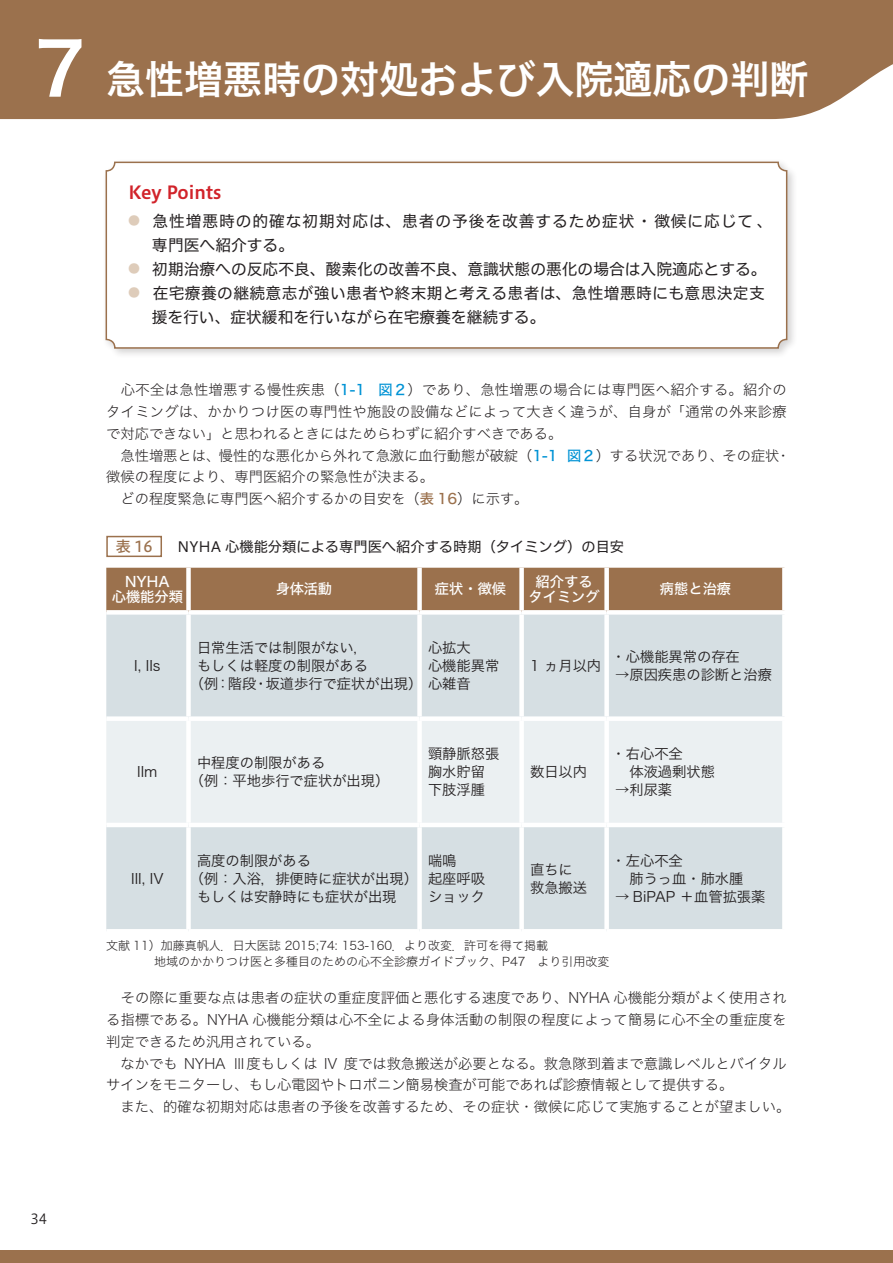
<style>
.page{position:relative;width:893px;height:1263px;background:#fff}
.page>*{position:absolute;margin:0;border:0;box-sizing:border-box;transform-origin:0 0}
.t1{font:39px "Hiragino UD Sans F Std W6";color:#fff}
.t2{font:18px "Hiragino UD Sans F Std W6";color:#d1232a}
.t3{font:15.75px/24px "Hiragino UD Sans F Std W4";letter-spacing:.025em;color:#231f20}
.t4{font:15.75px/24px "Hiragino UD Sans F Std W4";letter-spacing:.06em;color:#231f20}
.t5{font:15.75px "Hiragino UD Sans F Std W4";color:#231f20}
.t6{font:15px "Hiragino UD Sans F Std W5";color:#9b714d}
.t7{font:14.25px/21.8px "Hira Kaku Pro N W2";color:#231f20}
.t8{font:14.25px/18px "Hira Kaku Pro N W3";color:#231f20}
.t9{font:14.25px "Hiragino UD Sans F Std W4";color:#231f20}
.t10{font:14.25px/15px "Hira Kaku Pro N W5";color:#fff;text-align:center}
.t11{font:13.8px "Hiragino UD Sans F Std W3";color:#231f20}
.t12{font:12px/16.5px "Hira Kaku Pro N W2";color:#231f20}
.s1{font-family:"Hira Kaku Pro N W6";font-size:72px}
.s2{font-size:12px;color:#deccba}
.s3{font-family:"Hira Kaku Pro N W5";color:#0093d5}
.s4{font-family:"Hira Kaku Pro N W5";color:#9b714d}
</style>
<div class="page">
<div style="left:0;top:1250px;width:893px;height:13px;background:#9b714d"></div>
<svg style="left:0;top:119px;width:773px;height:1px"></svg>
<div style="left:0;top:0;width:893px;height:119px;background:#9b714d"></div>
<div style="left:101px;top:157px;width:697px;height:202px;background:#231f20;opacity:.2"></div>
<div style="left:106px;top:162px;width:681px;height:186px;background:#fff;border-radius:9px"></div>
<div style="left:106px;top:162px;width:681px;height:187px;border:2px solid #9b714d;border-radius:9px"></div>
<div style="left:106px;top:536px;width:56px;height:21px;border:2px solid #9b714d"></div>
<div style="left:106px;top:568px;width:676px;height:42px;background:#9b714d"></div>
<div style="left:106px;top:615px;width:676px;height:314px;background:#d6dfe3"></div>
<div style="left:106px;top:721px;width:676px;height:102px;background:#ebf0f2"></div>
<div style="left:186px;top:615px;width:5px;height:101px;background:#fff"></div>
<div style="left:106px;top:716px;width:83px;height:5px;background:#fff"></div>
<div style="left:189px;top:716px;width:231px;height:5px;background:#fff"></div>
<div style="left:186px;top:721px;width:5px;height:102px;background:#fff"></div>
<div style="left:420px;top:716px;width:102px;height:5px;background:#fff"></div>
<div style="left:522px;top:716px;width:85px;height:5px;background:#fff"></div>
<div style="left:607px;top:716px;width:180px;height:5px;background:#fff"></div>
<hr style="left:106px;top:823px;width:83px;height:4px;background:#fff">
<hr style="left:189px;top:823px;width:231px;height:4px;background:#fff">
<div style="left:186px;top:827px;width:5px;height:102px;background:#fff"></div>
<hr style="left:420px;top:823px;width:102px;height:4px;background:#fff">
<hr style="left:522px;top:823px;width:85px;height:4px;background:#fff">
<hr style="left:607px;top:823px;width:180px;height:4px;background:#fff">
<div style="left:186px;top:568px;width:5px;height:42px;background:#fff"></div>
<div style="left:417px;top:568px;width:5px;height:42px;background:#fff"></div>
<div style="left:519px;top:568px;width:5px;height:42px;background:#fff"></div>
<div style="left:604px;top:568px;width:5px;height:42px;background:#fff"></div>
<div style="left:417px;top:615px;width:5px;height:101px;background:#fff"></div>
<div style="left:519px;top:615px;width:5px;height:101px;background:#fff"></div>
<div style="left:604px;top:615px;width:5px;height:101px;background:#fff"></div>
<div style="left:417px;top:721px;width:5px;height:102px;background:#fff"></div>
<div style="left:519px;top:721px;width:5px;height:102px;background:#fff"></div>
<div style="left:604px;top:721px;width:5px;height:102px;background:#fff"></div>
<div style="left:417px;top:827px;width:5px;height:102px;background:#fff"></div>
<div style="left:519px;top:827px;width:5px;height:102px;background:#fff"></div>
<div style="left:604px;top:827px;width:5px;height:102px;background:#fff"></div>
<h1 class="t1" style="left:24px;top:49px;width:786px"><span class="s1">７</span>急性増悪時の対処および入院適応の判断</h1>
<p class="t2" style="left:128px;top:178px;width:95px">Key Points</p>
<p class="t4" style="left:152px;top:208px;width:622px;text-indent:-23px"><span class="s2">●</span> 急性増悪時の的確な初期対応は、患者の予後を改善するため症状・徴候に応じて、専門医へ紹介する。</p>
<p class="t5" style="left:128px;top:257px;width:640px"><span class="s2">●</span> 初期治療への反応不良、酸素化の改善不良、意識状態の悪化の場合は入院適応とする。</p>
<p class="t3" style="left:152px;top:280px;width:615px;text-indent:-23px"><span class="s2">●</span> 在宅療養の継続意志が強い患者や終末期と考える患者は、急性増悪時にも意思決定支援を行い、症状緩和を行いながら在宅療養を継続する。</p>
<p class="t7" style="left:106px;top:378px;width:685px">　心不全は急性増悪する慢性疾患（<span class="s3">1-1 図２</span>）であり、急性増悪の場合には専門医へ紹介する。紹介のタイミングは、かかりつけ医の専門性や施設の設備などによって大きく違うが、自身が「通常の外来診療で対応できない」と思われるときにはためらわずに紹介すべきである。<br>　急性増悪とは、慢性的な悪化から外れて急激に血行動態が破綻（<span class="s3">1-1 図２</span>）する状況であり、その症状・徴候の程度により、専門医紹介の緊急性が決まる。<br>　どの程度緊急に専門医へ紹介するかの目安を（<span class="s4">表 16</span>）に示す。</p>
<p class="t6" style="left:116px;top:535px;width:38px">表 16</p>
<p class="t9" style="left:178px;top:536px;width:448px">NYHA 心機能分類による専門医へ紹介する時期（タイミング）の目安</p>
<p class="t10" style="left:112px;top:573px;width:73px">NYHA<br>心機能分類</p>
<p class="t10" style="left:276px;top:581px;width:58px">身体活動</p>
<p class="t10" style="left:435px;top:581px;width:73px">症状・徴候</p>
<p class="t10" style="left:528px;top:573px;width:73px">紹介するタイミング</p>
<p class="t10" style="left:660px;top:581px;width:73px">病態と治療</p>
<p class="t8" style="left:134px;top:656px;width:28px">I, IIs</p>
<p class="t8" style="left:428px;top:638px;width:73px">心拡大<br>心機能異常</p>
<p class="t8" style="left:197px;top:638px;width:172px">日常生活では制限がない，</p>
<p class="t8" style="left:197px;top:656px;width:172px">もしくは軽度の制限がある</p>
<p class="t8" style="left:190px;top:674px;width:282px">（例：階段・坂道歩行で症状が出現）心雑音</p>
<p class="t8" style="left:137px;top:762px;width:22px">IIm</p>
<p class="t8" style="left:190px;top:753px;width:201px;text-indent:7px">中程度の制限がある<br>（例：平地歩行で症状が出現）</p>
<p class="t8" style="left:428px;top:744px;width:73px">頸静脈怒張胸水貯留下肢浮腫</p>
<p class="t8" style="left:530px;top:656px;width:73px">1 ヵ月以内</p>
<p class="t8" style="left:612px;top:647px;width:130px">・心機能異常の存在</p>
<p class="t8" style="left:615px;top:664px;width:158px">→原因疾患の診断と治療</p>
<p class="t8" style="left:530px;top:762px;width:58px">数日以内</p>
<p class="t8" style="left:612px;top:744px;width:105px">・右心不全<br>　体液過剰状態</p>
<p class="t8" style="left:615px;top:780px;width:58px">→利尿薬</p>
<p class="t8" style="left:131px;top:868px;width:34px">III, IV</p>
<p class="t8" style="left:197px;top:850px;width:115px">高度の制限がある</p>
<p class="t8" style="left:190px;top:868px;width:229px">（例：入浴，排便時に症状が出現）</p>
<p class="t8" style="left:197px;top:886px;width:201px">もしくは安静時にも症状が出現</p>
<p class="t8" style="left:428px;top:850px;width:58px">喘鳴<br>起座呼吸ショック</p>
<p class="t8" style="left:530px;top:859px;width:58px">直ちに救急搬送</p>
<p class="t8" style="left:612px;top:850px;width:133px">・左心不全<br>　肺うっ血・肺水腫</p>
<p class="t8" style="left:615px;top:886px;width:152px">→ BiPAP ＋血管拡張薬</p>
<p class="t12" style="left:154px;top:936px;width:457px;text-indent:-48px">文献 11）加藤真帆人．日大医誌 2015;74: 153-160．より改変．許可を得て掲載<br>地域のかかりつけ医と多種目のための心不全診療ガイドブック、P47　より引用改変</p>
<p class="t11" style="left:31px;top:1208px;width:18px">34</p>
<p class="t7" style="left:106px;top:986px;width:685px">　その際に重要な点は患者の症状の重症度評価と悪化する速度であり、NYHA 心機能分類がよく使用される指標である。NYHA 心機能分類は心不全による身体活動の制限の程度によって簡易に心不全の重症度を判定できるため汎用されている。<br>　なかでも NYHA Ⅲ度もしくは IV 度では救急搬送が必要となる。救急隊到着まで意識レベルとバイタルサインをモニターし、もし心電図やトロポニン簡易検査が可能であれば診療情報として提供する。<br>　また、的確な初期対応は患者の予後を改善するため、その症状・徴候に応じて実施することが望ましい。</p>
</div>
